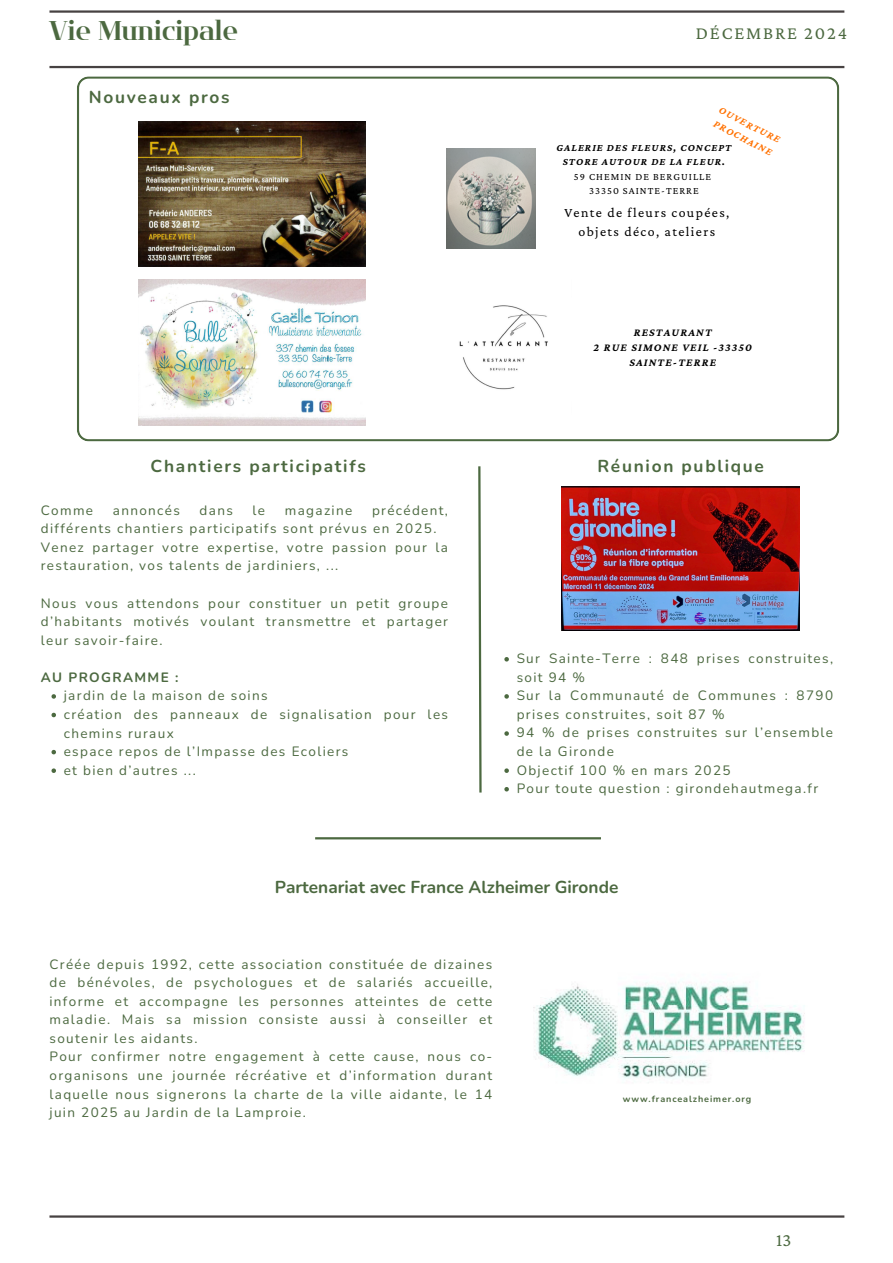
<style>
.page{position:relative;width:893px;height:1263px;background:#fff}
.page>*{position:absolute;margin:0;border:0;box-sizing:border-box;transform-origin:0 0}
.t1{font:27.08px "Flatory Serif 700";color:#4c6940}
.t2{font:18.75px "Crimson Pro";color:#4c6940}
.t3{font:18.38px "Crimson Pro";letter-spacing:.1em;color:#4c6940}
.t4{font:700 17.25px "Nunito";letter-spacing:.1em;color:#4c6940}
.t5{font:700 17.25px "Nunito";color:#4c6940}
.t6{font:13.88px/18.9px "Crimson Pro";letter-spacing:.1em;color:#000;text-align:center}
.t7{font:13.5px/18.6px "Nunito";letter-spacing:.1em;color:#4c6940}
.t8{font:700 13.5px "Nunito";letter-spacing:.1em;color:#4c6940}
.t9{font:italic 700 11.25px/15.5px "Crimson Pro";letter-spacing:.1em;color:#000;text-align:center}
.t10{font:italic 700 10.5px/14.6px "Crimson Pro";color:#ff7100}
.t11{font:italic 700 10.43px/14.3px "Crimson Pro";letter-spacing:.1em;color:#000;text-align:center}
.t12{font:10.43px "Crimson Pro";letter-spacing:.1em;color:#000}
.t13{font:700 9px "Nunito";letter-spacing:.1em;color:#4c6940}
</style>
<div class="page">
<svg style="left:77px;top:76px;width:762px;height:365px"></svg>
<img style="left:139px;top:121px;width:226px;height:146px">
<img style="left:139px;top:280px;width:227px;height:145px">
<img style="left:446px;top:149px;width:90px;height:99px">
<img style="left:436px;top:280px;width:135px;height:135px">
<svg style="left:478px;top:466px;width:4px;height:327px"></svg>
<img style="left:561px;top:486px;width:239px;height:144px">
<svg style="left:51px;top:694px;width:5px;height:5px"></svg>
<svg style="left:51px;top:713px;width:5px;height:4px"></svg>
<svg style="left:51px;top:750px;width:5px;height:4px"></svg>
<svg style="left:51px;top:768px;width:5px;height:5px"></svg>
<svg style="left:504px;top:657px;width:5px;height:4px"></svg>
<svg style="left:504px;top:694px;width:5px;height:5px"></svg>
<svg style="left:504px;top:731px;width:5px;height:5px"></svg>
<svg style="left:504px;top:768px;width:5px;height:5px"></svg>
<svg style="left:504px;top:787px;width:5px;height:4px"></svg>
<hr style="left:49px;top:1215px;width:795px;height:2px;background:#474242">
<hr style="left:49px;top:10px;width:795px;height:3px;background:#474242">
<hr style="left:49px;top:66px;width:795px;height:2px;background:#474242">
<hr style="left:315px;top:837px;width:286px;height:2px;background:#4c6940">
<img style="left:533px;top:982px;width:272px;height:101px">
<p class="t1" style="left:49px;top:15px;width:191px">Vie Municipale</p>
<p class="t4" style="left:89px;top:86px;width:142px">Nouveaux pros</p>
<h3 class="t4" style="left:151px;top:454px;width:217px">Chantiers participatifs</h3>
<p class="t7" style="left:41px;top:501px;width:409px;text-indent:331px">précédent, différents chantiers participatifs sont prévus en 2025.<br>Venez partager votre expertise, votre passion pour la restauration, vos talents de jardiniers, ...</p>
<p class="t7" style="left:41px;top:594px;width:409px;text-align:justify">Nous vous attendons pour constituer un petit groupe d’habitants motivés voulant transmettre et partager leur savoir-faire.</p>
<p class="t8" style="left:41px;top:668px;width:139px">AU PROGRAMME :</p>
<p class="t7" style="left:64px;top:687px;width:205px">jardin de la maison de soins</p>
<p class="t7" style="left:64px;top:705px;width:386px">création des panneaux de signalisation pour les chemins ruraux</p>
<p class="t7" style="left:64px;top:742px;width:286px">espace repos de l’Impasse des Ecoliers</p>
<p class="t7" style="left:64px;top:761px;width:134px">et bien d’autres ...</p>
<p class="t7" style="left:41px;top:501px;width:54px">Comme</p>
<p class="t7" style="left:113px;top:501px;width:69px">annoncés</p>
<p class="t7" style="left:200px;top:501px;width:35px">dans</p>
<p class="t7" style="left:252px;top:501px;width:14px">le</p>
<p class="t7" style="left:285px;top:501px;width:69px">magazine</p>
<h3 class="t3" style="left:696px;top:23px;width:153px">DÉCEMBRE 2024</h3>
<p class="t10" style="left:723px;top:103px;width:69px;rotate:27deg">OUVERTURE<br>PROCHAINE</p>
<h1 class="t11" style="left:556px;top:140px;width:177px">GALERIE DES FLEURS, CONCEPT<br>STORE AUTOUR DE LA FLEUR.</h1>
<h2 class="t12" style="left:574px;top:170px;width:139px">59 CHEMIN DE BERGUILLE</h2>
<p class="t12" style="left:589px;top:185px;width:111px">33350 SAINTE-TERRE</p>
<p class="t6" style="left:564px;top:203px;width:166px">Vente de fleurs coupées, objets déco, ateliers</p>
<p class="t9" style="left:593px;top:324px;width:160px">RESTAURANT<br>2 RUE SIMONE VEIL -33350<br>SAINTE-TERRE</p>
<p class="t4" style="left:597px;top:454px;width:168px">Réunion publique</p>
<p class="t7" style="left:516px;top:649px;width:318px">Sur Sainte-Terre : 848 prises construites, soit 94 %</p>
<h6 class="t7" style="left:516px;top:687px;width:318px">Sur la Communauté de Communes : 8790 prises construites, soit 87 %</h6>
<h3 class="t7" style="left:516px;top:724px;width:318px">94 % de prises construites sur l’ensemble de la Gironde</h3>
<h5 class="t7" style="left:516px;top:761px;width:215px">Objectif 100 % en mars 2025</h5>
<h5 class="t7" style="left:516px;top:779px;width:303px">Pour toute question : girondehautmega.fr</h5>
<p class="t5" style="left:275px;top:875px;width:345px">Partenariat avec France Alzheimer Gironde</p>
<p class="t7" style="left:49px;top:955px;width:444px">Créée depuis 1992, cette association constituée de dizaines de bénévoles, de psychologues et de salariés accueille, informe et accompagne les personnes atteintes de cette maladie. Mais sa mission consiste aussi à conseiller et soutenir les aidants.<br>Pour confirmer notre engagement à cette cause, nous co&shy;organisons une journée récréative et d’information durant laquelle nous signerons la charte de la ville aidante, le 14 juin 2025 au Jardin de la Lamproie.</p>
<p class="t13" style="left:623px;top:1092px;width:130px">www.francealzheimer.org</p>
<h4 class="t2" style="left:776px;top:1229px;width:17px">13</h4>
</div>
